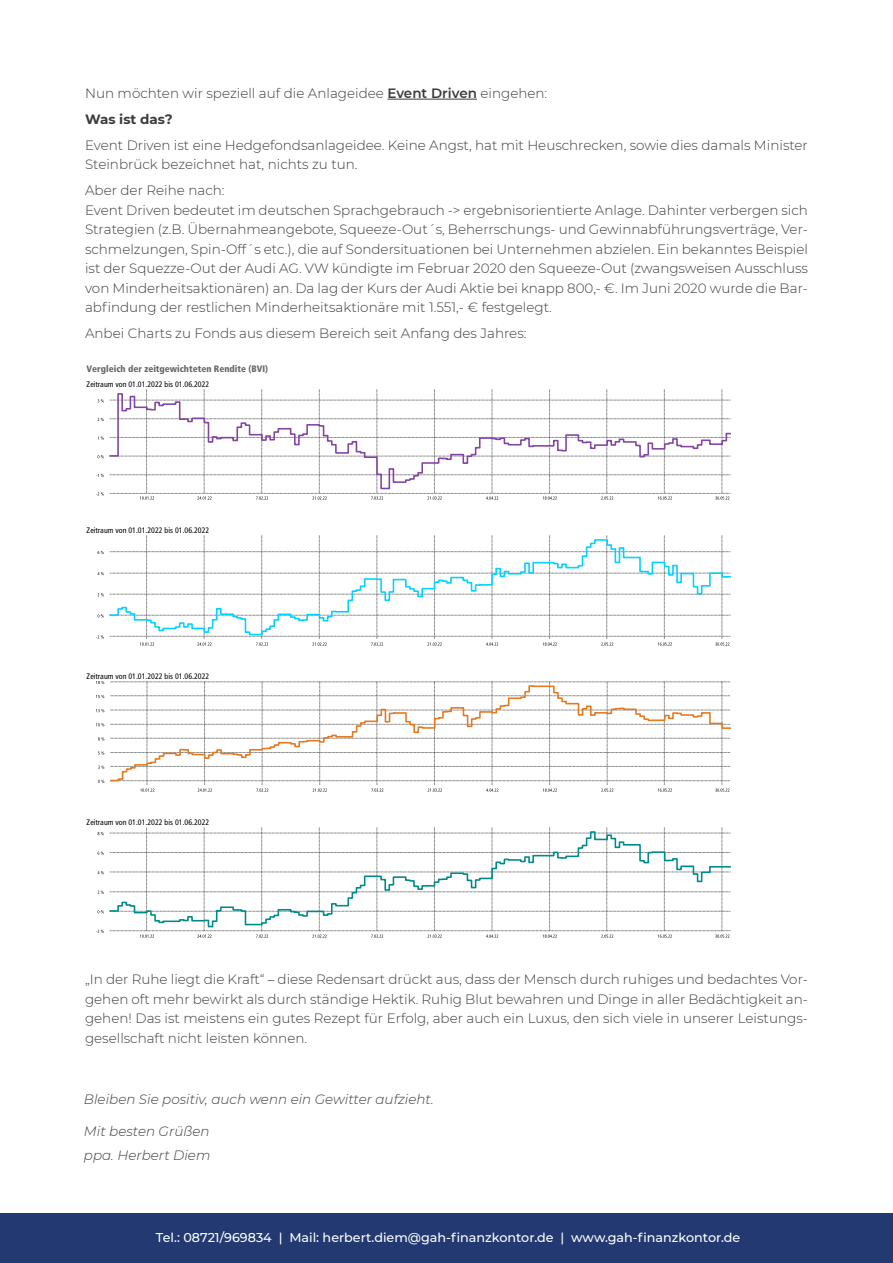
<style>
.page{position:relative;width:893px;height:1263px;background:#fff}
.page>*{position:absolute;margin:0;border:0;box-sizing:border-box;transform-origin:0 0}
.t1{font:300 13.5px/19.5px "Montserrat";color:#3c3c3b}
.t2{font:italic 300 13.5px/23.7px "Montserrat";color:#3c3c3b}
.t3{font:500 12.75px "Montserrat";color:#fff}
.t4{font:900 condensed 9.3px "Frutiger LT Std";color:#666}
.t5{font:condensed 7.95px "Frutiger LT Std";color:#000}
.t6{font:condensed 6px "Frutiger LT Std";color:#000}
.s1{font-weight:600}
.s2{font-weight:700}
</style>
<div class="page">
<div style="left:0;top:1214px;width:893px;height:49px;background:#223972"></div>
<hr style="left:387px;top:99px;width:90px;height:1px;background:#3c3c3b">
<svg style="left:110px;top:389px;width:620px;height:111px"></svg>
<svg style="left:96px;top:492px;width:8px;height:4px"></svg>
<svg style="left:96px;top:474px;width:8px;height:3px"></svg>
<svg style="left:98px;top:455px;width:6px;height:3px"></svg>
<svg style="left:98px;top:436px;width:6px;height:4px"></svg>
<svg style="left:98px;top:418px;width:6px;height:3px"></svg>
<svg style="left:98px;top:399px;width:6px;height:3px"></svg>
<svg style="left:110px;top:535px;width:620px;height:111px"></svg>
<svg style="left:96px;top:635px;width:8px;height:4px"></svg>
<svg style="left:98px;top:614px;width:6px;height:3px"></svg>
<svg style="left:98px;top:593px;width:6px;height:3px"></svg>
<svg style="left:98px;top:572px;width:6px;height:3px"></svg>
<svg style="left:98px;top:551px;width:6px;height:3px"></svg>
<svg style="left:110px;top:681px;width:620px;height:111px"></svg>
<svg style="left:98px;top:780px;width:6px;height:3px"></svg>
<svg style="left:98px;top:765px;width:6px;height:4px"></svg>
<svg style="left:98px;top:751px;width:6px;height:4px"></svg>
<svg style="left:98px;top:737px;width:6px;height:4px"></svg>
<svg style="left:96px;top:723px;width:8px;height:3px"></svg>
<svg style="left:96px;top:709px;width:8px;height:3px"></svg>
<svg style="left:96px;top:695px;width:8px;height:3px"></svg>
<svg style="left:96px;top:681px;width:8px;height:3px"></svg>
<svg style="left:110px;top:827px;width:620px;height:111px"></svg>
<svg style="left:96px;top:930px;width:8px;height:3px"></svg>
<svg style="left:98px;top:910px;width:6px;height:3px"></svg>
<svg style="left:98px;top:890px;width:6px;height:4px"></svg>
<svg style="left:98px;top:871px;width:6px;height:3px"></svg>
<svg style="left:98px;top:851px;width:6px;height:4px"></svg>
<svg style="left:98px;top:832px;width:6px;height:3px"></svg>
<p class="t1" style="left:85px;top:80px;width:464px;line-height:26px">Nun möchten wir speziell auf die Anlageidee <span class="s1">Event Driven</span> eingehen:<br><span class="s2">Was ist das?</span></p>
<p class="t1" style="left:85px;top:135px;width:724px">Event Driven ist eine Hedgefondsanlageidee. Keine Angst, hat mit Heuschrecken, sowie dies damals Minister<br>Steinbrück bezeichnet hat, nichts zu tun.</p>
<p class="t1" style="left:85px;top:180px;width:724px">Aber der Reihe nach:<br>Event Driven bedeutet im deutschen Sprachgebrauch -&gt; ergebnisorientierte Anlage. Dahinter verbergen sich Strategien (z.B. Übernahmeangebote, Squeeze-Out´s, Beherrschungs- und Gewinnabführungsverträge, Ver&shy;schmelzungen, Spin-Off´s etc.), die auf Sondersituationen bei Unternehmen abzielen. Ein bekanntes Beispiel ist der Squezze-Out der Audi AG. VW kündigte im Februar 2020 den Squeeze-Out (zwangsweisen Ausschluss von Minderheitsaktionären) an. Da lag der Kurs der Audi Aktie bei knapp 800,- €. Im Juni 2020 wurde die Bar&shy;abfindung der restlichen Minderheitsaktionäre mit 1.551,- € festgelegt.</p>
<p class="t1" style="left:85px;top:323px;width:443px">Anbei Charts zu Fonds aus diesem Bereich seit Anfang des Jahres:</p>
<p class="t4" style="left:87px;top:363px;width:183px">Vergleich der zeitgewichteten Rendite (BVI)</p>
<p class="t5" style="left:87px;top:380px;width:124px">Zeitraum von 01.01.2022 bis 01.06.2022</p>
<p class="t5" style="left:87px;top:526px;width:124px">Zeitraum von 01.01.2022 bis 01.06.2022</p>
<p class="t6" style="left:105px;top:529px;width:88px">Mainberg Special Situations Fund HI R</p>
<p class="t5" style="left:87px;top:672px;width:124px">Zeitraum von 01.01.2022 bis 01.06.2022</p>
<p class="t6" style="left:105px;top:675px;width:115px">BSF - BlackRock Global Event Driven Fund A2 USD</p>
<p class="t5" style="left:87px;top:818px;width:124px">Zeitraum von 01.01.2022 bis 01.06.2022</p>
<p class="t6" style="left:105px;top:821px;width:62px">FUNDament Total Return P</p>
<p class="t1" style="left:85px;top:969px;width:724px;text-align:justify">„In der Ruhe liegt die Kraft“ – diese Redensart drückt aus, dass der Mensch durch ruhiges und bedachtes Vor&shy;gehen oft mehr bewirkt als durch ständige Hektik. Ruhig Blut bewahren und Dinge in aller Bedächtigkeit an&shy;gehen! Das ist meistens ein gutes Rezept für Erfolg, aber auch ein Luxus, den sich viele in unserer Leistungs&shy;gesellschaft nicht leisten können.</p>
<p class="t6" style="left:105px;top:974px;width:63px">(LU0687943745 / A1JWYQ)</p>
<p class="t2" style="left:84px;top:1087px;width:351px">Bleiben Sie positiv, auch wenn ein Gewitter aufzieht.</p>
<p class="t2" style="left:84px;top:1119px;width:128px">Mit besten Grüßen ppa. Herbert Diem</p>
<p class="t3" style="left:156px;top:1229px;width:586px">Tel.: 08721/969834 | Mail: herbert.diem@gah-finanzkontor.de | www.gah-finanzkontor.de</p>
</div>
